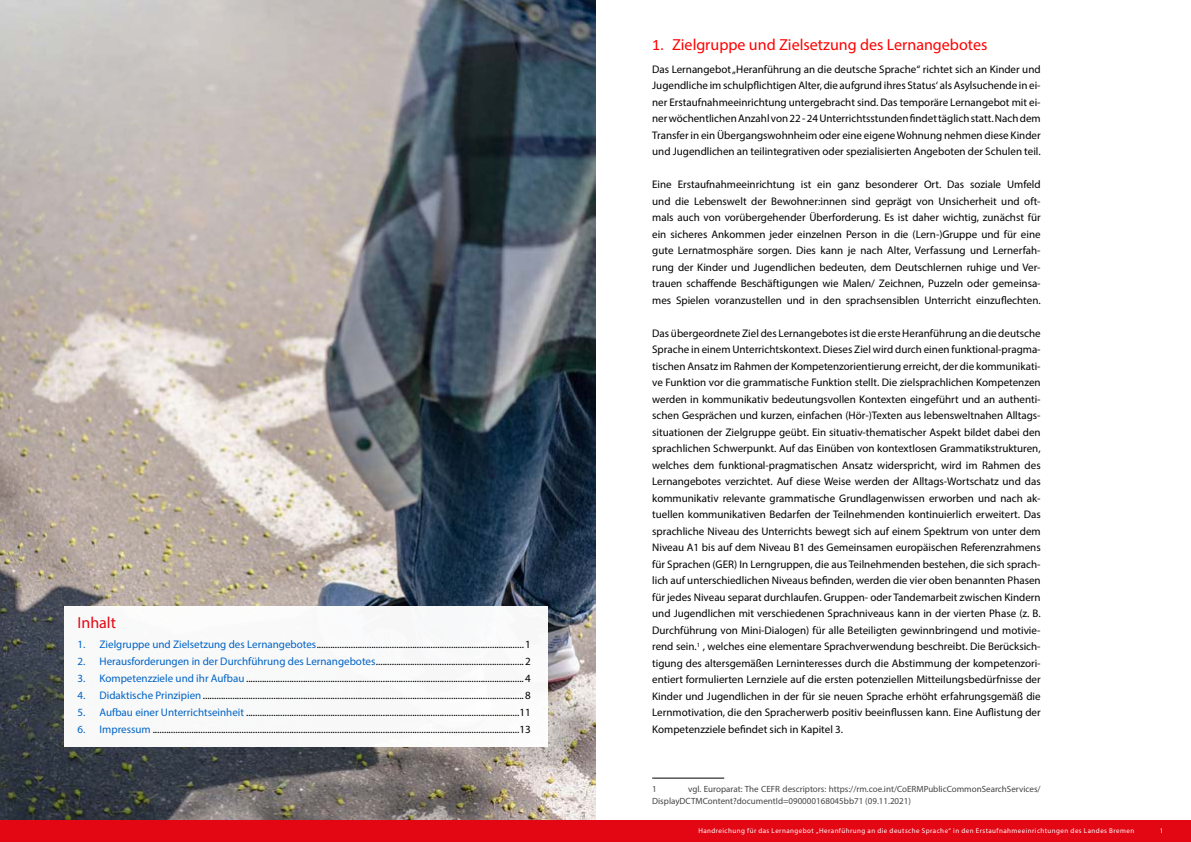
<style>
.page{position:relative;width:1191px;height:842px;background:#fff}
.page>*{position:absolute;margin:0;border:0;box-sizing:border-box;transform-origin:0 0}
.t1{font:16px "Myriad Pro";color:#f00}
.TOC_Heading{font:16px "Myriad Pro";color:#e30613}
.Toc_1{font:11px/16.5px "Myriad Pro";color:#000;text-align:justify}
.t2{font:9px/12px "Myriad Pro";color:#454444}
.t3{font:7px "Myriad Pro";letter-spacing:.065em;color:#fff}
.s1{color:#0063c5}
.s2{font-family:"Calibri"}
</style>
<div class="page">
<div style="left:0;top:821px;width:1191px;height:21px;background:#e30613"></div>
<img style="left:0;top:0;width:595px;height:821px">
<div style="left:64px;top:606px;width:483px;height:141px;background:#fff"></div>
<hr style="left:652px;top:778px;width:72px;height:1px;background:#000">
<p class="TOC_Heading" style="left:77px;top:613px;width:40px">Inhalt</p>
<p class="Toc_1" style="left:77px;top:636px;width:455px"><span class="s1">1. Zielgruppe und Zielsetzung des Lernangebotes</span>...........................................................................................1</p>
<p class="Toc_1" style="left:77px;top:653px;width:455px"><span class="s1">2. Herausforderungen in der Durchführung des Lernangebotes</span>.................................................................2</p>
<p class="Toc_1" style="left:77px;top:670px;width:455px"><span class="s1">3. Kompetenzziele und ihr Aufbau</span> ..........................................................................................................................4</p>
<p class="Toc_1" style="left:77px;top:687px;width:455px"><span class="s1">4. Didaktische Prinzipien</span>.............................................................................................................................................8</p>
<p class="Toc_1" style="left:77px;top:704px;width:455px"><span class="s1">5. Aufbau einer Unterrichtseinheit</span> ........................................................................................................................11</p>
<p class="Toc_1" style="left:77px;top:720px;width:455px"><span class="s1">6. Impressum</span> .................................................................................................................................................................13</p>
<p class="t1" style="left:652px;top:35px;width:337px"><span class="s2">1.</span> Zielgruppe und Zielsetzung des Lernangebotes</p>
<p class="Toc_1" style="left:652px;top:61px;width:390px">Das Lernangebot „Heranführung an die deutsche Sprache“ richtet sich an Kinder und Jugendliche im schulpflichtigen Alter, die aufgrund ihres Status‘ als Asylsuchende in ei&shy;ner Erstaufnahmeeinrichtung untergebracht sind. Das temporäre Lernangebot mit ei&shy;ner wöchentlichen Anzahl von 22 - 24 Unterrichtsstunden findet täglich statt. Nach dem Transfer in ein Übergangswohnheim oder eine eigene Wohnung nehmen diese Kinder und Jugendlichen an teilintegrativen oder spezialisierten Angeboten der Schulen teil.</p>
<p class="Toc_1" style="left:652px;top:176px;width:390px">Eine Erstaufnahmeeinrichtung ist ein ganz besonderer Ort. Das soziale Umfeld und die Lebenswelt der Bewohner:innen sind geprägt von Unsicherheit und oft&shy;mals auch von vorübergehender Überforderung. Es ist daher wichtig, zunächst für ein sicheres Ankommen jeder einzelnen Person in die (Lern-)Gruppe und für eine gute Lernatmosphäre sorgen. Dies kann je nach Alter, Verfassung und Lernerfah&shy;rung der Kinder und Jugendlichen bedeuten, dem Deutschlernen ruhige und Ver&shy;trauen schaffende Beschäftigungen wie Malen/ Zeichnen, Puzzeln oder gemeinsa&shy;mes Spielen voranzustellen und in den sprachsensiblen Unterricht einzuflechten.</p>
<p class="Toc_1" style="left:652px;top:325px;width:390px">Das übergeordnete Ziel des Lernangebotes ist die erste Heranführung an die deutsche Sprache in einem Unterrichtskontext. Dieses Ziel wird durch einen funktional-pragma&shy;tischen Ansatz im Rahmen der Kompetenzorientierung erreicht, der die kommunikati&shy;ve Funktion vor die grammatische Funktion stellt. Die zielsprachlichen Kompetenzen werden in kommunikativ bedeutungsvollen Kontexten eingeführt und an authenti&shy;schen Gesprächen und kurzen, einfachen (Hör-)Texten aus lebensweltnahen Alltags&shy;situationen der Zielgruppe geübt. Ein situativ-thematischer Aspekt bildet dabei den sprachlichen Schwerpunkt. Auf das Einüben von kontextlosen Grammatikstrukturen, welches dem funktional-pragmatischen Ansatz widerspricht, wird im Rahmen des Lernangebotes verzichtet. Auf diese Weise werden der Alltags-Wortschatz und das kommunikativ relevante grammatische Grundlagenwissen erworben und nach ak&shy;tuellen kommunikativen Bedarfen der Teilnehmenden kontinuierlich erweitert. Das sprachliche Niveau des Unterrichts bewegt sich auf einem Spektrum von unter dem Niveau A1 bis auf dem Niveau B1 des Gemeinsamen europäischen Referenzrahmens für Sprachen (GER) In Lerngruppen, die aus Teilnehmenden bestehen, die sich sprach&shy;lich auf unterschiedlichen Niveaus befinden, werden die vier oben benannten Phasen für jedes Niveau separat durchlaufen. Gruppen- oder Tandemarbeit zwischen Kindern und Jugendlichen mit verschiedenen Sprachniveaus kann in der vierten Phase (z. B.<br>Durchführung von Mini-Dialogen) für alle Beteiligten gewinnbringend und motivie&shy;rend sein.<sup>1</sup> , welches eine elementare Sprachverwendung beschreibt. Die Berücksich&shy;tigung des altersgemäßen Lerninteresses durch die Abstimmung der kompetenzori&shy;entiert formulierten Lernziele auf die ersten potenziellen Mitteilungsbedürfnisse der Kinder und Jugendlichen in der für sie neuen Sprache erhöht erfahrungsgemäß die Lernmotivation, die den Spracherwerb positiv beeinflussen kann. Eine Auflistung der Kompetenzziele befindet sich in Kapitel 3.</p>
<p class="t2" style="left:652px;top:783px;width:390px;text-indent:36px">vgl. Europarat: The CEFR descriptors: https://rm.coe.int/CoERMPublicCommonSearchServices/<br>DisplayDCTMContent?documentId=090000168045bb71 (09.11.2021)</p>
<p class="t2" style="left:652px;top:783px;width:6px">1</p>
<p class="t3" style="left:698px;top:827px;width:437px">Handreichung für das Lernangebot „Heranführung an die deutsche Sprache“ in den Erstaufnahmeeinrichtungen des Landes Bremen</p>
<p class="t3" style="left:1159px;top:827px;width:5px">1</p>
</div>
